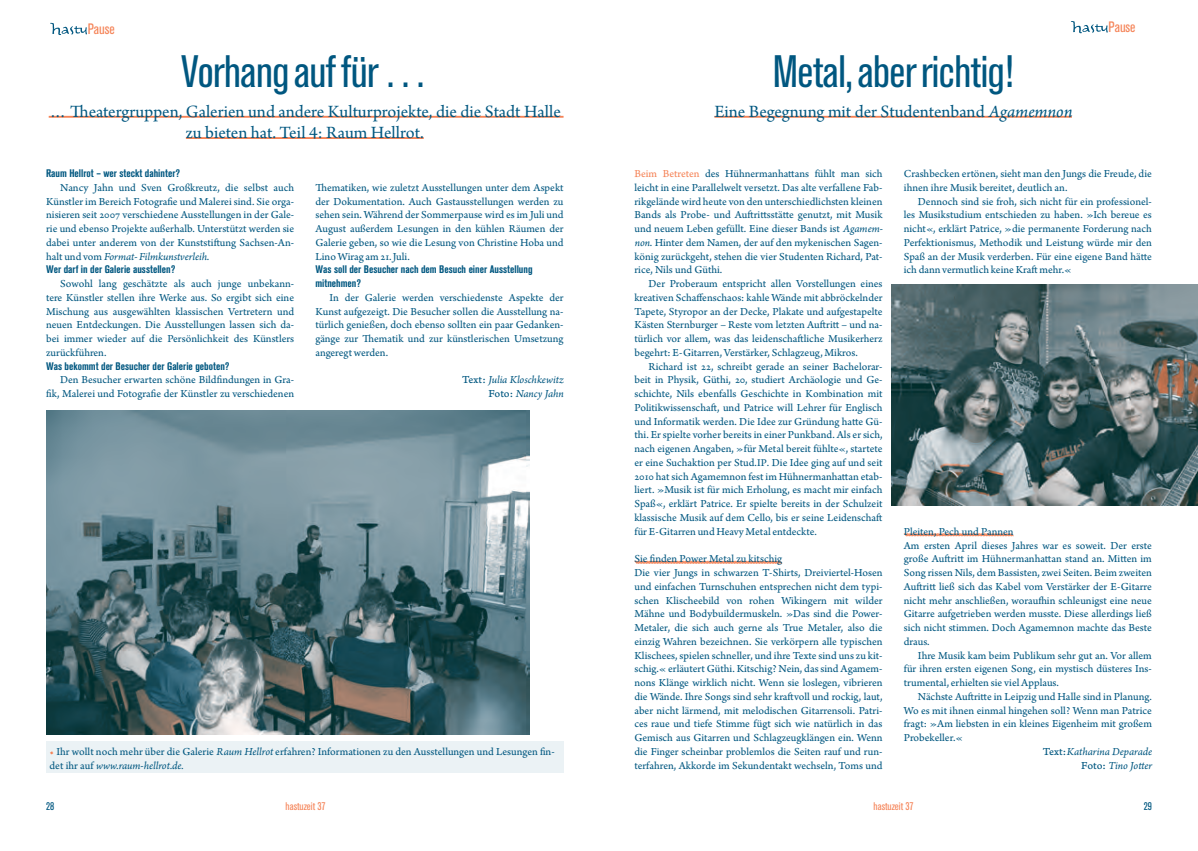
<style>
.page{position:relative;width:1198px;height:851px;background:#fff}
.page>*{position:absolute;margin:0;border:0;box-sizing:border-box;transform-origin:0 0}
.t1{font:condensed 45px "Akzidenz Grotesk BQ";letter-spacing:-.01em;color:#005780}
.t2{font:18.12px/21.2px "Arno Pro Regular 12 pt";color:#005780;text-align:center}
.t3{font:condensed 15px "Akzidenz Grotesk BQ";color:#f58357}
.t4{font:11.25px/13.8px "Arno Pro Regular 10 pt";color:#005780;text-align:justify}
.t5{font:11.25px/13.8px "Arno Pro Italic 10 pt";letter-spacing:-.005em;color:#005780;text-align:right}
.t6{font:condensed 11px "Akzidenz Grotesk BQ";color:#f58357}
.t7{font:condensed 11px "Akzidenz Grotesk BQ";color:#005780}
.t8{font:700 condensed 10.88px/13.8px "Akzidenz Grotesk BQ";color:#005780}
.s1{font-family:"Arno Pro Regular 10 pt"}
.s2{font-family:"Arno Pro Regular 08 pt"}
.s3{color:#f58357}
.s4{font-family:"Arno Pro Italic 10 pt"}
.s5{font-size:10.88px}
</style>
<div class="page">
<svg style="left:1071px;top:21px;width:36px;height:12px"></svg>
<svg style="left:50px;top:23px;width:37px;height:12px"></svg>
<img style="left:891px;top:284px;width:307px;height:221px">
<hr style="left:714px;top:116px;width:358px;height:2px;background:#f58357">
<svg style="left:634px;top:560px;width:149px;height:4px"></svg>
<svg style="left:903px;top:533px;width:111px;height:4px"></svg>
<img style="left:46px;top:411px;width:483px;height:323px">
<hr style="left:49px;top:116px;width:514px;height:2px;background:#f58357">
<hr style="left:186px;top:137px;width:238px;height:2px;background:#f58357">
<div style="left:46px;top:741px;width:517px;height:31px;background:#ebf2f5"></div>
<h3 class="t3" style="left:88px;top:21px;width:29px">Pause</h3>
<h1 class="t1" style="left:181px;top:46px;width:248px">Vorhang auf für …</h1>
<h2 class="t2" style="left:49px;top:102px;width:514px">… Theatergruppen, Galerien und andere Kulturprojekte, die die Stadt Halle zu bieten hat. Teil 4: Raum Hellrot.</h2>
<p class="t8" style="left:46px;top:166px;width:135px">Raum Hellrot – wer steckt dahinter?</p>
<p class="t4" style="left:46px;top:181px;width:250px;text-indent:14px">Nancy Jahn und Sven Großkreutz, die selbst auch Künstler im Bereich Fotografie und Malerei sind. Sie orga&shy;nisieren seit 2007 verschiedene Ausstellungen in der Gale&shy;rie und ebenso Projekte außerhalb. Unterstützt werden sie dabei unter anderem von der Kunststiftung Sachsen-An-</p>
<p class="t5" style="left:46px;top:250px;width:165px"><span class="s1">halt und vom</span> Format- Filmkunstverleih<span class="s1">.</span></p>
<p class="t8" style="left:46px;top:262px;width:131px">Wer darf in der Galerie ausstellen?</p>
<p class="t4" style="left:46px;top:277px;width:250px;text-indent:14px">Sowohl lang geschätzte als auch junge unbekann&shy;tere Künstler stellen ihre Werke aus. So ergibt sich eine Mischung aus ausgewählten klassischen Vertretern und neuen Entdeckungen. Die Ausstellungen lassen sich da&shy;bei immer wieder auf die Persönlichkeit des Künstlers zurückführen.</p>
<p class="t8" style="left:46px;top:359px;width:185px">Was bekommt der Besucher der Galerie geboten?</p>
<p class="t4" style="left:46px;top:373px;width:250px;text-align:right">Den Besucher erwarten schöne Bildfindungen in Gra&shy;fik, Malerei und Fotografie der Künstler zu verschiedenen</p>
<p class="t4" style="left:315px;top:181px;width:250px">Thematiken, wie zuletzt Ausstellungen unter dem Aspekt der Dokumentation. Auch Gastausstellungen werden zu sehen sein. Während der Sommerpause wird es im Juli und August außerdem Lesungen in den kühlen Räumen der Galerie geben, so wie die Lesung von Christine Hoba und Lino Wirag am 21.Juli.</p>
<p class="t8" style="left:315px;top:262px;width:219px">Was soll der Besucher nach dem Besuch einer Ausstellung mitnehmen?</p>
<p class="t4" style="left:315px;top:291px;width:250px;text-indent:14px">In der Galerie werden verschiedenste Aspekte der Kunst aufgezeigt. Die Besucher sollen die Ausstellung na&shy;türlich genießen, doch ebenso sollten ein paar Gedanken&shy;gänge zur Thematik und zur künstlerischen Umsetzung angeregt werden.</p>
<p class="t5" style="left:462px;top:374px;width:103px"><span class="s2">Text:</span> Julia Kloschkewitz<br><span class="s2">Foto:</span> Nancy Jahn</p>
<p class="t4" style="left:50px;top:745px;width:506px"><span class="s3">•</span> Ihr wollt noch mehr über die Galerie <span class="s4">Raum Hellrot</span> erfahren? Informationen zu den Ausstellungen und Lesungen fin-</p>
<p class="t5" style="left:50px;top:759px;width:135px"><span class="s1">det ihr auf</span> www.raum-hellrot.de.</p>
<h1 class="t1" style="left:773px;top:46px;width:242px">Metal, aber richtig!</h1>
<h2 class="t2" style="left:714px;top:102px;width:359px">Eine Begegnung mit der Studentenband <span class="s4">Agamemnon</span></h2>
<h3 class="t3" style="left:1108px;top:19px;width:29px">Pause</h3>
<p class="t4" style="left:634px;top:167px;width:250px"><span class="s3">Beim Betreten</span> des Hühnermanhattans fühlt man sich leicht in eine Parallelwelt versetzt. Das alte verfallene Fab&shy;rikgelände wird heute von den unterschiedlichsten kleinen Bands als Probe- und Auftrittsstätte genutzt, mit Musik und neuem Leben gefüllt. Eine dieser Bands ist <span class="s4">Agamem&shy;non</span>. Hinter dem Namen, der auf den mykenischen Sagen&shy;könig zurückgeht, stehen die vier Studenten Richard, Pat&shy;rice, Nils und Güthi.</p>
<p class="t4" style="left:634px;top:277px;width:250px;text-indent:14px">Der Proberaum entspricht allen Vorstellungen eines kreativen Schaffenschaos: kahle Wände mit abbröckelnder Tapete, Styropor an der Decke, Plakate und aufgestapelte Kästen Sternburger – Reste vom letzten Auftritt – und na&shy;türlich vor allem, was das leidenschaftliche Musikerherz begehrt: E-Gitarren, Verstärker, Schlagzeug, Mikros.</p>
<p class="t4" style="left:634px;top:360px;width:250px;text-indent:14px">Richard ist 22, schreibt gerade an seiner Bachelorar&shy;beit in Physik, Güthi, 20, studiert Archäologie und Ge&shy;schichte, Nils ebenfalls Geschichte in Kombination mit Politikwissenschaft, und Patrice will Lehrer für Englisch und Informatik werden. Die Idee zur Gründung hatte Gü&shy;thi. Er spielte vorher bereits in einer Punkband. Als er sich, nach eigenen Angaben, »für Metal bereit fühlte«, startete er eine Suchaktion per Stud.<span class="s5">IP</span>. Die Idee ging auf und seit 2010 hat sich Agamemnon fest im Hühnermanhattan etab&shy;liert. »Musik ist für mich Erholung, es macht mir einfach Spaß«, erklärt Patrice. Er spielte bereits in der Schulzeit klassische Musik auf dem Cello, bis er seine Leidenschaft für E-Gitarren und Heavy Metal entdeckte.</p>
<p class="t4" style="left:634px;top:552px;width:250px;text-align:left">Sie finden Power Metal zu kitschig<br>Die vier Jungs in schwarzen T-Shirts, Dreiviertel-Hosen und einfachen Turnschuhen entsprechen nicht dem typi&shy;schen Klischeebild von rohen Wikingern mit wilder Mähne und Bodybuildermuskeln. »Das sind die Power-Metaler, die sich auch gerne als True Metaler, also die einzig Wahren bezeichnen. Sie verkörpern alle typischen Klischees, spielen schneller, und ihre Texte sind uns zu kit&shy;schig.« erläutert Güthi. Kitschig? Nein, das sind Agamem&shy;nons Klänge wirklich nicht. Wenn sie loslegen, vibrieren die Wände. Ihre Songs sind sehr kraftvoll und rockig, laut, aber nicht lärmend, mit melodischen Gitarrensoli. Patri&shy;ces raue und tiefe Stimme fügt sich wie natürlich in das Gemisch aus Gitarren und Schlagzeugklängen ein. Wenn die Finger scheinbar problemlos die Seiten rauf und run&shy;terfahren, Akkorde im Sekundentakt wechseln, Toms und</p>
<p class="t4" style="left:904px;top:167px;width:250px">Crashbecken ertönen, sieht man den Jungs die Freude, die ihnen ihre Musik bereitet, deutlich an.</p>
<p class="t4" style="left:904px;top:195px;width:250px;text-indent:14px">Dennoch sind sie froh, sich nicht für ein professionel&shy;les Musikstudium entschieden zu haben. »Ich bereue es nicht«, erklärt Patrice, »die permanente Forderung nach Perfektionismus, Methodik und Leistung würde mir den Spaß an der Musik verderben. Für eine eigene Band hätte ich dann vermutlich keine Kraft mehr.«</p>
<p class="t4" style="left:904px;top:525px;width:250px;text-align:left">Pleiten, Pech und Pannen<br>Am ersten April dieses Jahres war es soweit. Der erste große Auftritt im Hühnermanhattan stand an. Mitten im Song rissen Nils, dem Bassisten, zwei Seiten. Beim zweiten Auftritt ließ sich das Kabel vom Verstärker der E-Gitarre nicht mehr anschließen, woraufhin schleunigst eine neue Gitarre aufgetrieben werden musste. Diese allerdings ließ sich nicht stimmen. Doch Agamemnon machte das Beste draus.</p>
<p class="t4" style="left:904px;top:648px;width:250px;text-indent:14px">Ihre Musik kam beim Publikum sehr gut an. Vor allem für ihren ersten eigenen Song, ein mystisch düsteres Ins&shy;trumental, erhielten sie viel Applaus.</p>
<p class="t4" style="left:904px;top:690px;width:250px;text-indent:14px">Nächste Auftritte in Leipzig und Halle sind in Planung.<br>Wo es mit ihnen einmal hingehen soll? Wenn man Patrice fragt: »Am liebsten in ein kleines Eigenheim mit großem Probekeller.«</p>
<p class="t5" style="left:1042px;top:745px;width:111px"><span class="s2">Text:</span>Katharina Deparade<br><span class="s2">Foto:</span> Tino Jotter</p>
<p class="t7" style="left:46px;top:799px;width:10px">28</p>
<p class="t6" style="left:286px;top:799px;width:42px">hastuzeit 37</p>
<p class="t6" style="left:873px;top:799px;width:42px">hastuzeit 37</p>
<p class="t7" style="left:1143px;top:799px;width:10px">29</p>
</div>
